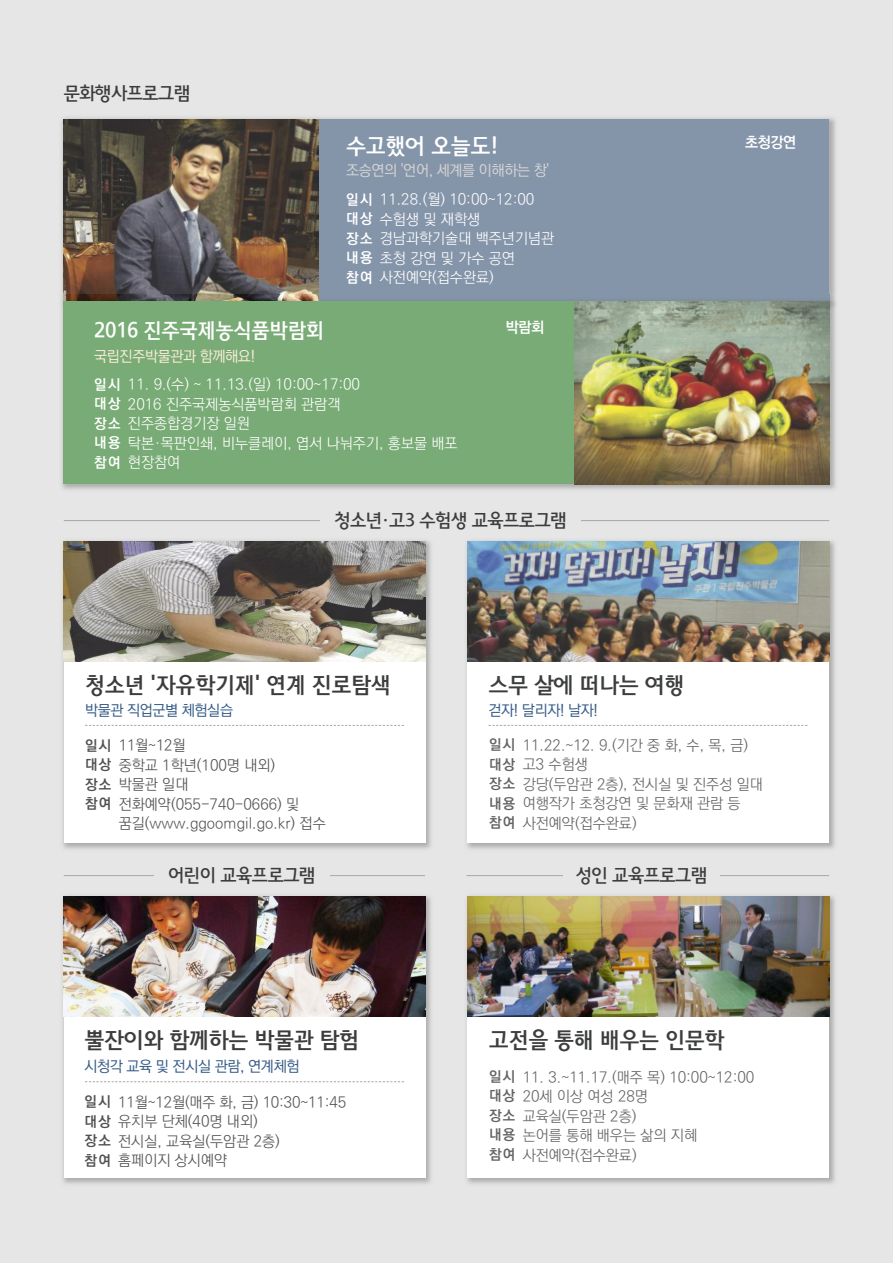
<style>
.page{position:relative;width:893px;height:1263px;background:#e6e6e6}
.page>*{position:absolute;margin:0;border:0;box-sizing:border-box;transform-origin:0 0}
.t1{font:22.5px "Rix J Go PM";letter-spacing:-.025em;color:#3d3c3c}
.t2{font:22.5px "Rix J Go PM";letter-spacing:-.025em;color:#3c3e3e}
.t3{font:22.5px "Rix J Go PM";letter-spacing:-.025em;color:#fff}
.t4{font:21px "Rix J Go PM";letter-spacing:-.025em;color:#fff}
.t5{font:18px "Youth";letter-spacing:-.025em;color:#3d3c3c}
.t6{font:15px/19.5px "Ko Pub Dotum PL";color:#fff}
.t7{font:15px/19.5px "Ko Pub Dotum PL";color:#636464}
.t8{font:15px/19.5px "Ko Pub Dotum PL";color:#525152}
.t9{font:15px "Ko Pub Dotum PM";letter-spacing:-.025em;color:#375d88}
.t10{font:15px "Ko Pub Dotum PM";letter-spacing:-.025em;color:#d4d4d4}
.t11{font:15px "Ko Pub Dotum PM";letter-spacing:-.025em;color:#faebd6}
.t12{font:15px "Ko Pub Dotum PB";letter-spacing:-.025em;color:#fff}
.t13{font:14.25px/19.5px "Ko Pub Dotum PB";letter-spacing:.1em;color:#fff;text-align:justify}
.t14{font:14.25px/19.5px "Ko Pub Dotum PB";letter-spacing:.1em;color:#636464;text-align:justify}
.t15{font:14.25px/19.5px "Ko Pub Dotum PB";letter-spacing:.1em;color:#525152;text-align:justify}
</style>
<div class="page">
<img style="left:61px;top:117px;width:775px;height:178px">
<img style="left:62px;top:540px;width:369px;height:309px">
<img style="left:62px;top:895px;width:369px;height:289px">
<div style="left:64px;top:541px;width:361px;height:302px;background:#fff"></div>
<img style="left:64px;top:541px;width:361px;height:121px">
<div style="left:64px;top:897px;width:361px;height:281px;background:#fff"></div>
<img style="left:64px;top:897px;width:361px;height:119px">
<svg style="left:85px;top:1081px;width:319px;height:1px"></svg>
<hr style="left:64px;top:520px;width:297px;height:1px;background:#a9a8a9">
<hr style="left:531px;top:520px;width:298px;height:1px;background:#a9a8a9">
<div style="left:320px;top:511px;width:261px;height:25px;background:#e6e6e6"></div>
<img style="left:466px;top:895px;width:369px;height:289px">
<img style="left:466px;top:540px;width:369px;height:309px">
<div style="left:468px;top:897px;width:361px;height:280px;background:#fff"></div>
<img style="left:468px;top:897px;width:361px;height:119px">
<div style="left:468px;top:542px;width:361px;height:301px;background:#fff"></div>
<img style="left:468px;top:541px;width:361px;height:121px">
<hr style="left:64px;top:875px;width:135px;height:1px;background:#a9a8a9">
<hr style="left:278px;top:875px;width:147px;height:1px;background:#a9a8a9">
<div style="left:154px;top:866px;width:175px;height:25px;background:#e6e6e6"></div>
<hr style="left:466px;top:875px;width:111px;height:1px;background:#a9a8a9">
<hr style="left:719px;top:875px;width:110px;height:1px;background:#a9a8a9">
<div style="left:563px;top:866px;width:157px;height:25px;background:#e6e6e6"></div>
<div style="left:64px;top:119px;width:765px;height:176px;background:#8494a9"></div>
<img style="left:64px;top:119px;width:255px;height:176px">
<svg style="left:85px;top:725px;width:319px;height:1px"></svg>
<svg style="left:488px;top:725px;width:319px;height:1px"></svg>
<img style="left:61px;top:295px;width:775px;height:195px">
<img style="left:64px;top:295px;width:765px;height:6px">
<div style="left:64px;top:301px;width:765px;height:183px;background:#78ab75"></div>
<img style="left:574px;top:301px;width:255px;height:183px">
<p class="t5" style="left:64px;top:85px;width:128px">문화행사프로그램</p>
<h2 class="t4" style="left:94px;top:320px;width:231px">2016 진주국제농식품박람회</h2>
<p class="t11" style="left:94px;top:348px;width:162px">국립진주박물관과 함께해요!</p>
<h1 class="t3" style="left:346px;top:135px;width:154px">수고했어 오늘도!</h1>
<p class="t10" style="left:346px;top:163px;width:204px">조승연의 '언어, 세계를 이해하는 창'</p>
<p class="t6" style="left:380px;top:190px;width:176px">11.28.(월) 10:00~12:00 수험생 및 재학생 경남과학기술대 백주년기념관 초청 강연 및 가수 공연 사전예약(접수완료)</p>
<p class="t13" style="left:346px;top:190px;width:28px">일시 대상 장소 내용 참여</p>
<p class="t12" style="left:506px;top:320px;width:40px">박람회</p>
<p class="t6" style="left:128px;top:376px;width:331px">11. 9.(수) ~ 11.13.(일) 10:00~17:00<br>2016 진주국제농식품박람회 관람객<br>진주종합경기장 일원<br>탁본·목판인쇄, 비누클레이, 엽서 나눠주기, 홍보물 배포 현장참여</p>
<p class="t13" style="left:94px;top:375px;width:28px">일시 대상 장소 내용 참여</p>
<p class="t5" style="left:334px;top:511px;width:234px">청소년·고3 수험생 교육프로그램</p>
<h1 class="t1" style="left:85px;top:674px;width:308px">청소년 '자유학기제' 연계 진로탐색</h1>
<h1 class="t2" style="left:488px;top:674px;width:198px">스무 살에 떠나는 여행</h1>
<p class="t9" style="left:85px;top:703px;width:150px">박물관 직업군별 체험실습</p>
<p class="t9" style="left:488px;top:703px;width:111px">걷자! 달리자! 날자!</p>
<p class="t12" style="left:745px;top:135px;width:53px">초청강연</p>
<p class="t8" style="left:119px;top:736px;width:209px">11월~12월<br>중학교 1학년(100명 내외)<br>박물관 일대 전화예약(055-740-0666) 및 꿈길(www.ggoomgil.go.kr) 접수</p>
<p class="t15" style="left:85px;top:736px;width:28px">일시 대상 장소 참여</p>
<p class="t7" style="left:523px;top:736px;width:242px">11.22.~12. 9.(기간 중 화, 수, 목, 금) 고3 수험생<br>강당(두암관 2층), 전시실 및 진주성 일대 여행작가 초청강연 및 문화재 관람 등 사전예약(접수완료)</p>
<p class="t14" style="left:489px;top:736px;width:28px">일시 대상 장소 내용 참여</p>
<p class="t5" style="left:168px;top:866px;width:149px">어린이 교육프로그램</p>
<p class="t5" style="left:576px;top:866px;width:133px">성인 교육프로그램</p>
<h1 class="t1" style="left:84px;top:1029px;width:277px">뿔잔이와 함께하는 박물관 탐험</h1>
<p class="t9" style="left:84px;top:1058px;width:216px">시청각 교육 및 전시실 관람, 연계체험</p>
<p class="t8" style="left:118px;top:1093px;width:229px">11월~12월(매주 화, 금) 10:30~11:45 유치부 단체(40명 내외)<br>전시실, 교육실(두암관 2층)<br>홈페이지 상시예약</p>
<p class="t15" style="left:84px;top:1092px;width:28px">일시 대상 장소 참여</p>
<h1 class="t2" style="left:489px;top:1029px;width:237px">고전을 통해 배우는 인문학</h1>
<p class="t7" style="left:523px;top:1068px;width:233px">11. 3.~11.17.(매주 목) 10:00~12:00<br>20세 이상 여성 28명<br>교육실(두암관 2층)<br>논어를 통해 배우는 삶의 지혜 사전예약(접수완료)</p>
<p class="t14" style="left:489px;top:1067px;width:28px">일시 대상 장소 내용 참여</p>
</div>
